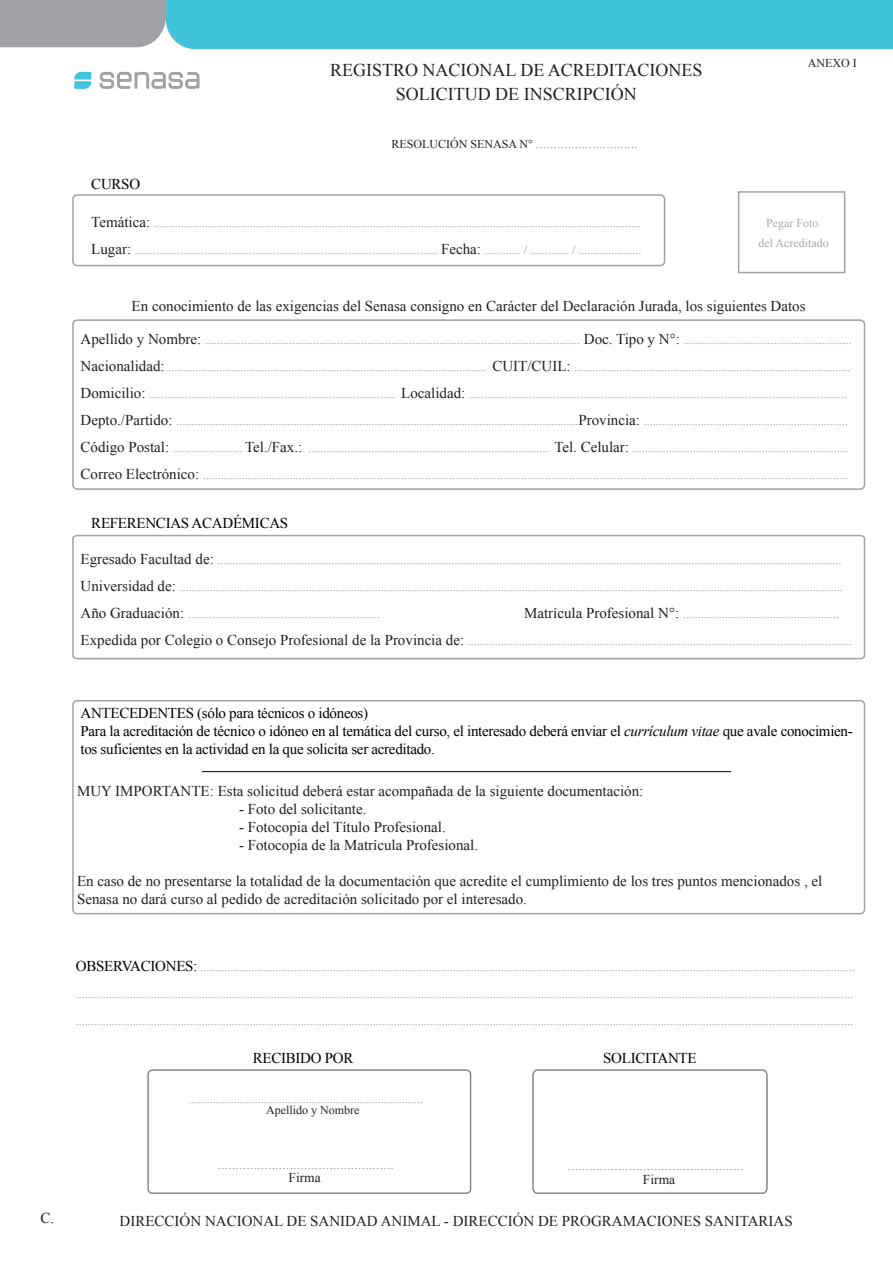
<style>
.page{position:relative;width:893px;height:1263px;background:#fff}
.page>*{position:absolute;margin:0;border:0;box-sizing:border-box;transform-origin:0 0}
.t1{font:18px/24px "Times New Roman";color:#231f20;text-align:center}
.t2{font:15px/18px "Times New Roman";color:#231f20}
.t3{font:15px/18px "Times New Roman";letter-spacing:-.02em;color:#000}
.t4{font:13.5px "Times New Roman";color:#808285}
.t5{font:13.5px "Times New Roman";color:#231f20}
.t6{font:12px "Times New Roman";color:#808285}
.t7{font:12px/19.5px "Times New Roman";color:#a8a9ad;text-align:center}
.t8{font:12px "Times New Roman";color:#231f20}
.s1{font-size:12px;color:#231f20}
.s2{font-size:15px;color:#231f20}
.s3{font-style:inherit}
.s4{font-style:italic}
.s5{font-size:15px;color:#000}
</style>
<div class="page">
<svg style="left:100px;top:72px;width:100px;height:17px"></svg>
<svg style="left:74px;top:72px;width:17px;height:17px"></svg>
<svg style="left:0;top:20px;width:893px;height:29px;background:#56bed3"></svg>
<div style="left:0;top:0;width:166px;height:20px;background:#a0a1a5"></div>
<div style="left:166px;top:0;width:727px;height:20px;background:#42c3dc"></div>
<div style="left:738px;top:191px;width:107px;height:82px;border:2px solid #a0a1a5"></div>
<div style="left:72px;top:319px;width:793px;height:171px;border:2px solid #a0a1a5;border-radius:4px"></div>
<svg style="left:532px;top:1069px;width:236px;height:125px"></svg>
<svg style="left:72px;top:534px;width:794px;height:126px"></svg>
<div style="left:72px;top:700px;width:793px;height:214px;border:2px solid #a0a1a5;border-radius:4px"></div>
<div style="left:147px;top:1069px;width:324px;height:125px;border:1px solid #808285;border-radius:4px"></div>
<div style="left:72px;top:194px;width:593px;height:72px;border:2px solid #a0a1a5;border-radius:4px"></div>
<p class="t3" style="left:91px;top:175px;width:50px">CURSO</p>
<h1 class="t1" style="left:330px;top:57px;width:374px">REGISTRO NACIONAL DE ACREDITACIONES<br>SOLICITUD DE INSCRIPCIÓN</h1>
<p class="t4" style="left:391px;top:134px;width:248px"><span class="s1">RESOLUCIÓN SENASA N°</span> .............................</p>
<p class="t6" style="left:91px;top:215px;width:550px"><span class="s2">Temática:</span> ..................................................................................................................................................................</p>
<p class="t6" style="left:91px;top:242px;width:552px"><span class="s2">Lugar:</span> ..................................................................................................... <span class="s2">Fecha:</span> ............ / ............. / .....................</p>
<p class="t8" style="left:808px;top:54px;width:50px">ANEXO <span class="s3">I</span></p>
<p class="t7" style="left:759px;top:213px;width:72px">Pegar Foto<br>del Acreditado</p>
<p class="t2" style="left:132px;top:297px;width:675px">En conocimiento de las exigencias del Senasa consigno en Carácter del Declaración Jurada, los siguientes Datos</p>
<p class="t6" style="left:81px;top:332px;width:773px"><span class="s2">Apellido y Nombre:</span> ............................................................................................................................. <span class="s2">Doc. Tipo y N°:</span> ........................................................</p>
<p class="t6" style="left:81px;top:359px;width:771px"><span class="s2">Nacionalidad:</span> .......................................................................................................... <span class="s2">CUIT/CUIL:</span> ............................................................................................</p>
<p class="t6" style="left:81px;top:386px;width:768px"><span class="s2">Domicilio:</span> .................................................................................. <span class="s2">Localidad:</span> ..............................................................................................................................</p>
<p class="t6" style="left:81px;top:413px;width:769px"><span class="s2">Depto./Partido:</span> ......................................................................................................................................<span class="s2">Provincia:</span> ....................................................................</p>
<p class="t6" style="left:81px;top:440px;width:770px"><span class="s2">Código Postal:</span> ....................... <span class="s2">Tel./Fax.:</span> ................................................................................ <span class="s2">Tel. Celular:</span> ........................................................................</p>
<p class="t6" style="left:81px;top:467px;width:769px"><span class="s2">Correo Electrónico:</span> .......................................................................................................................................................................................................................</p>
<p class="t3" style="left:91px;top:514px;width:198px">REFERENCIAS ACADÉMICAS</p>
<p class="t6" style="left:81px;top:552px;width:763px"><span class="s2">Egresado Facultad de:</span> ................................................................................................................................................................................................................</p>
<p class="t6" style="left:81px;top:579px;width:764px"><span class="s2">Universidad de:</span> .............................................................................................................................................................................................................................</p>
<p class="t6" style="left:81px;top:606px;width:301px"><span class="s2">Año Graduación:</span> ................................................................</p>
<p class="t6" style="left:524px;top:606px;width:316px"><span class="s2">Matrícula Profesional N°:</span> ....................................................</p>
<p class="t6" style="left:81px;top:633px;width:773px"><span class="s2">Expedida por Colegio o Consejo Profesional de la Provincia de:</span> ................................................................................................................................</p>
<p class="t2" style="left:40px;top:1209px;width:15px">C.</p>
<p class="t3" style="left:81px;top:703px;width:774px">ANTECEDENTES (sólo para técnicos o idóneos)<br>Para la acreditación de técnico o idóneo en al temática del curso, el interesado deberá enviar el <span class="s4">currículum vitae</span> que avale conocimien&shy;tos suficientes en la actividad en la que solicita ser acreditado.</p>
<p class="t2" style="left:77px;top:782px;width:568px">MUY IMPORTANTE: Esta solicitud deberá estar acompañada de la siguiente documentación:</p>
<p class="t2" style="left:239px;top:800px;width:129px">- Foto del solicitante.</p>
<p class="t2" style="left:239px;top:818px;width:208px">- Fotocopia del Título Profesional.</p>
<p class="t2" style="left:239px;top:836px;width:241px">- Fotocopia de la Matrícula Profesional.</p>
<p class="t2" style="left:77px;top:872px;width:747px">En caso de no presentarse la totalidad de la documentación que acredite el cumplimiento de los tres puntos mencionados , el<br>Senasa no dará curso al pedido de acreditación solicitado por el interesado.</p>
<p class="t6" style="left:76px;top:959px;width:780px"><span class="s5">OBSERVACIONES:</span> ..........................................................................................................................................................................................................................</p>
<p class="t6" style="left:76px;top:986px;width:778px">...................................................................................................................................................................................................................................................................</p>
<p class="t6" style="left:76px;top:1013px;width:778px">...................................................................................................................................................................................................................................................................</p>
<p class="t3" style="left:253px;top:1048px;width:102px">RECIBIDO POR</p>
<p class="t6" style="left:189px;top:1091px;width:235px">..............................................................................</p>
<p class="t8" style="left:266px;top:1102px;width:95px">Apellido y Nombre</p>
<p class="t4" style="left:218px;top:1155px;width:178px">.................................................</p>
<p class="t5" style="left:289px;top:1169px;width:34px">Firma</p>
<p class="t3" style="left:603px;top:1048px;width:95px">SOLICITANTE</p>
<p class="t4" style="left:567px;top:1157px;width:178px">.................................................</p>
<p class="t5" style="left:643px;top:1170px;width:34px">Firma</p>
<p class="t2" style="left:120px;top:1212px;width:675px">DIRECCIÓN NACIONAL DE SANIDAD ANIMAL - DIRECCIÓN DE PROGRAMACIONES SANITARIAS</p>
</div>
